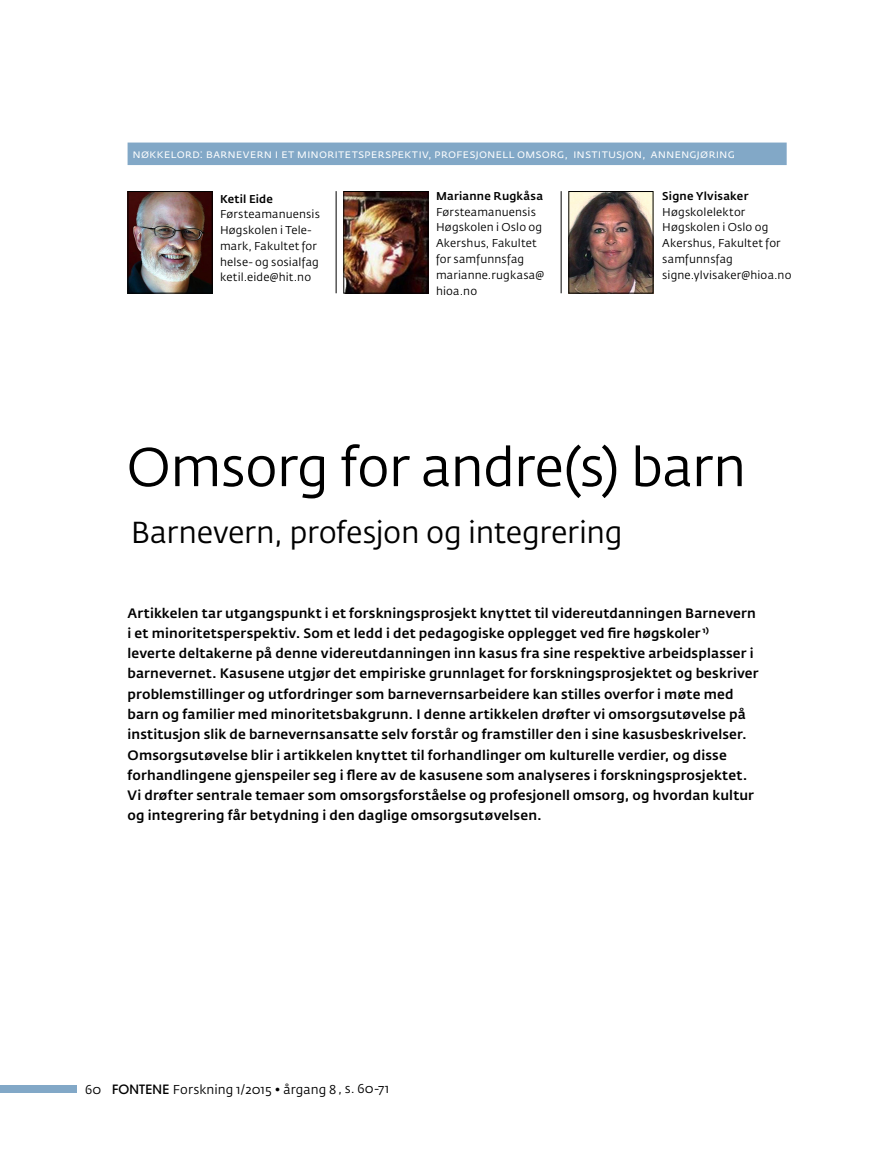
<style>
.page{position:relative;width:893px;height:1149px;background:#fff}
.page>*{position:absolute;margin:0;border:0;box-sizing:border-box;transform-origin:0 0}
.t1{font:54px "Fedra Sans Std";letter-spacing:-.015em;color:#000}
.t2{font:30px "Fedra Sans Std";letter-spacing:-.01em;color:#000}
.t3{font:500 13.5px/20.2px "Fedra Sans Std";letter-spacing:.01em;color:#000}
.t4{font:12.75px "Fedra Sans Std";letter-spacing:.01em;color:#000}
.t5{font:12px "Fedra Sans Std";letter-spacing:.02em;color:#fff}
.t6{font:11.25px/15.8px "Fedra Sans Std";letter-spacing:.015em;color:#000}
.s1{font-weight:500}
.s2{font-family:"ITC Avant Garde Std";font-weight:500}
</style>
<div class="page">
<div style="left:0;top:1085px;width:77px;height:7px;background:#82a8c7"></div>
<hr style="left:336px;top:191px;width:1px;height:102px;background:#000">
<hr style="left:561px;top:191px;width:1px;height:102px;background:#000">
<img style="left:130px;top:193px;width:81px;height:98px">
<div style="left:128px;top:191px;width:85px;height:102px;border:1px solid #000"></div>
<img style="left:345px;top:193px;width:81px;height:98px">
<div style="left:343px;top:191px;width:85px;height:102px;border:1px solid #000"></div>
<img style="left:570px;top:193px;width:81px;height:98px">
<div style="left:568px;top:191px;width:85px;height:102px;border:1px solid #000"></div>
<div style="left:128px;top:142px;width:659px;height:23px;background:#82a8c7"></div>
<p class="t5" style="left:133px;top:147px;width:604px">nøkkelord: Barnevern i et minoritetsperspektiv, Profesjonell omsorg, Institusjon, Annengjøring</p>
<p class="t6" style="left:220px;top:191px;width:101px"><span class="s1">Ketil Eide<br></span>Førsteamanuensis<br>Høgskolen i Tele&shy;mark, Fakultet for helse- og sosialfag ketil.eide@hit.no</p>
<p class="t6" style="left:436px;top:188px;width:110px"><span class="s1">Marianne Rugkåsa<br></span>Førsteamanuensis<br>Høgskolen i Oslo og<br>Akershus, Fakultet for samfunnsfag marianne.rugkasa@ hioa.no</p>
<p class="t6" style="left:662px;top:188px;width:131px"><span class="s1">Signe Ylvisaker<br></span>Høgskolelektor<br>Høgskolen i Oslo og<br>Akershus, Fakultet for samfunnsfag signe.ylvisaker@hioa.no</p>
<p class="t1" style="left:126px;top:434px;width:621px">Omsorg for andre(s) barn</p>
<p class="t2" style="left:131px;top:514px;width:493px">Barnevern, profesjon og integrering</p>
<p class="t3" style="left:128px;top:602px;width:632px">Artikkelen tar utgangspunkt i et forskningsprosjekt knyttet til videreutdanningen Barnevern i et minoritetsperspektiv. Som et ledd i det pedagogiske opplegget ved fire høgskoler <sup>1) </sup>leverte deltakerne på denne videreutdanningen inn kasus fra sine respektive arbeidsplasser i barnevernet. Kasusene utgjør det empiriske grunnlaget for forskningsprosjektet og beskriver problemstillinger og utfordringer som barnevernsarbeidere kan stilles overfor i møte med barn og familier med minoritetsbakgrunn. I denne artikkelen drøfter vi omsorgsutøvelse på institusjon slik de barnevernsansatte selv forstår og framstiller den i sine kasusbeskrivelser.<br>Omsorgsutøvelse blir i artikkelen knyttet til forhandlinger om kulturelle verdier, og disse forhandlingene gjenspeiler seg i flere av de kasusene som analyseres i forskningsprosjektet.<br>Vi drøfter sentrale temaer som omsorgsforståelse og profesjonell omsorg, og hvordan kultur og integrering får betydning i den daglige omsorgsutøvelsen.</p>
<p class="t4" style="left:85px;top:1081px;width:306px">60 <span class="s2">FONTENE</span> Forskning 1/2015 • årgang 8, s. 60-71</p>
</div>
